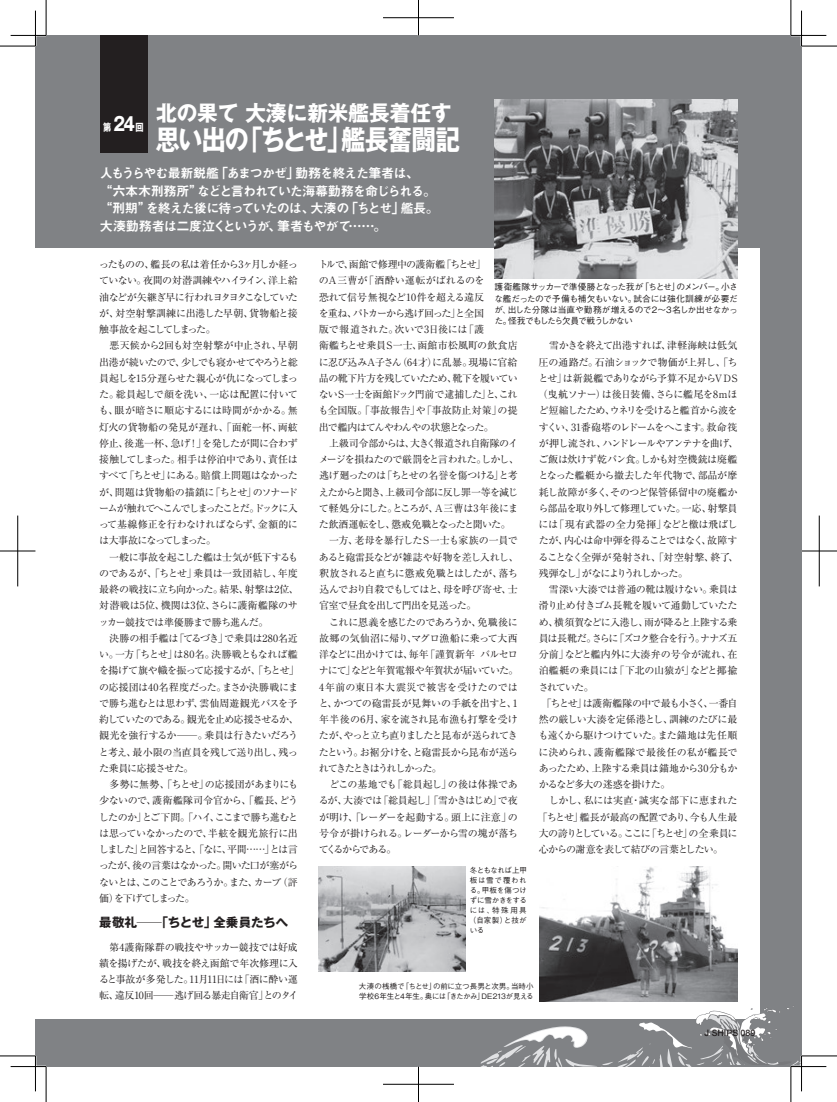
<style>
.page{position:relative;width:837px;height:1102px;background:#fff}
.page>*{position:absolute;margin:0;border:0;box-sizing:border-box;transform-origin:0 0}
.t1{font:700 27.5px "Gothic MB101 Pro";letter-spacing:-.03em;color:#fff;scale:.87 1}
.t2{font:700 21.25px "Gothic MB101 Pro";color:#fff}
.t3{font:13.12px/17.5px "Midashi Go Pro MB31";letter-spacing:-.08em;color:#fff}
.t4{font:700 12.5px "Gothic MB101 Pro";letter-spacing:.005em;color:#231f20}
.t5{font:10px/16.2px "Ryumin Pro";letter-spacing:-.05em;color:#231f20}
.t6{font:10px "Ryumin Pro";letter-spacing:-.09em;color:#231f20}
.t7{font:10px "Ryumin Pro";letter-spacing:-.03em;color:#231f20}
.t8{font:10px "Ryumin Pro";letter-spacing:-.01em;color:#231f20}
.t9{font:10px "Ryumin Pro";letter-spacing:-.02em;color:#231f20}
.t10{font:10px "Ryumin Pro";letter-spacing:-.105em;color:#231f20}
.t11{font:10px "Ryumin Pro";letter-spacing:-.08em;color:#231f20}
.t12{font:10px "Ryumin Pro";letter-spacing:-.085em;color:#231f20}
.t13{font:10px "Ryumin Pro";letter-spacing:-.015em;color:#231f20}
.t14{font:10px "Ryumin Pro";color:#231f20}
.t15{font:10px "Ryumin Pro";letter-spacing:-.025em;color:#231f20}
.t16{font:10px "Ryumin Pro";letter-spacing:.015em;color:#231f20}
.t17{font:10px "Ryumin Pro";letter-spacing:-.075em;color:#231f20}
.t18{font:10px "Ryumin Pro";letter-spacing:-.115em;color:#231f20}
.t19{font:700 10px "Gothic MB101 Pro";color:#fff;scale:.81 1}
.t20{font:500 8.88px "Helvetica Neue";color:#231f20}
.t21{font:500 8.75px/11.2px "Gothic BBB Pro";letter-spacing:-.055em;color:#231f20;text-align:justify}
.t22{font:500 7.5px/10px "Gothic BBB Pro";letter-spacing:-.02em;color:#231f20;text-align:justify}
.s1{font-size:18.75px}
.s2{font-family:"Gothic MB101 Pro";font-weight:700}
</style>
<div class="page">
<div style="left:35px;top:35px;width:766px;height:1032px;background:#808285"></div>
<div style="left:35px;top:248px;width:724px;height:771px;background:#fff"></div>
<svg style="left:480px;top:1006px;width:320px;height:61px"></svg>
<div style="left:100px;top:35px;width:48px;height:118px;background:#231f20"></div>
<img style="left:539px;top:866px;width:198px;height:136px">
<img style="left:318px;top:866px;width:147px;height:105px">
<img style="left:494px;top:99px;width:243px;height:179px">
<hr style="left:800px;top:11px;width:2px;height:35px;background:#fff">
<hr style="left:800px;top:1056px;width:2px;height:35px;background:#fff">
<hr style="left:0;top:46px;width:35px;height:1px;background:#000">
<hr style="left:801px;top:46px;width:35px;height:1px;background:#000">
<hr style="left:0;top:1056px;width:35px;height:1px;background:#000">
<hr style="left:801px;top:1056px;width:35px;height:1px;background:#000">
<hr style="left:46px;top:0;width:1px;height:35px;background:#000">
<hr style="left:46px;top:1067px;width:1px;height:35px;background:#000">
<hr style="left:790px;top:0;width:1px;height:35px;background:#000">
<hr style="left:790px;top:1067px;width:1px;height:35px;background:#000">
<hr style="left:11px;top:35px;width:35px;height:1px;background:#000">
<hr style="left:790px;top:35px;width:36px;height:1px;background:#000">
<hr style="left:11px;top:1066px;width:35px;height:1px;background:#000">
<hr style="left:790px;top:1066px;width:36px;height:1px;background:#000">
<hr style="left:35px;top:11px;width:1px;height:35px;background:#000">
<hr style="left:35px;top:1056px;width:1px;height:35px;background:#000">
<hr style="left:801px;top:11px;width:1px;height:35px;background:#000">
<hr style="left:801px;top:1056px;width:1px;height:35px;background:#000">
<hr style="left:383px;top:18px;width:71px;height:1px;background:#000">
<hr style="left:418px;top:0;width:1px;height:35px;background:#000">
<hr style="left:383px;top:1084px;width:71px;height:1px;background:#000">
<hr style="left:418px;top:1067px;width:1px;height:35px;background:#000">
<hr style="left:0;top:551px;width:35px;height:1px;background:#000">
<hr style="left:18px;top:516px;width:1px;height:70px;background:#000">
<hr style="left:801px;top:551px;width:35px;height:1px;background:#000">
<hr style="left:818px;top:516px;width:1px;height:70px;background:#000">
<h2 class="t2" style="left:156px;top:95px;width:297px">北の果て 大湊に新米艦長着任す</h2>
<h1 class="t1" style="left:156px;top:117px;width:350px">思い出の「ちとせ」艦長奮闘記</h1>
<p class="t19" style="left:103px;top:118px;width:51px">第 <span class="s1">24</span>回</p>
<h3 class="t3" style="left:99px;top:163px;width:341px">人もうらやむ最新鋭艦「あまつかぜ」勤務を終えた筆者は、<br>“六本木刑務所”などと言われていた海幕勤務を命じられる。“刑期”を終えた後に待っていたのは、大湊の「ちとせ」艦長。大湊勤務者は二度泣くというが、筆者もやがて……。</h3>
<p class="t5" style="left:99px;top:256px;width:201px">ったものの、艦長の私は着任から3ヶ月しか経っていない。夜間の対潜訓練やハイライン、洋上給油などが矢継ぎ早に行われヨタヨタこなしていたが、対空射撃訓練に出港した早朝、貨物船と接触事故を起こしてしまった。<br>　悪天候から2回も対空射撃が中止され、早朝出港が続いたので、少しでも寝かせてやろうと総員起しを15分遅らせた親心が仇になってしまった。総員起しで顔を洗い、一応は配置に付いても、眼が暗さに順応するには時間がかかる。無灯火の貨物船の発見が遅れ、「面舵一杯、両舷停止、後進一杯、急げ！」を発したが間に合わず接触してしまった。相手は停泊中であり、責任はすべて「ちとせ」にある。賠償上問題はなかったが、問題は貨物船の描鎖に「ちとせ」のソナードームが触れてへこんでしまったことだ。ドックに入って基線修正を行わなければならず、金額的には大事故になってしまった。<br>　一般に事故を起こした艦は士気が低下するものであるが、「ちとせ」乗員は一致団結し、年度最終の戦技に立ち向かった。結果、射撃は2位、対潜戦は5位、機関は3位、さらに護衛艦隊のサッカー競技では準優勝まで勝ち進んだ。<br>　決勝の相手艦は「てるづき」で乗員は280名近い。一方「ちとせ」は80名。決勝戦ともなれば艦を揚げて旗や幟を振って応援するが、「ちとせ」の応援団は40名程度だった。まさか決勝戦にまで勝ち進むとは思わず、雲仙周遊観光バスを予約していたのである。観光を止め応援させるか、観光を強行するか<span class="s2">─</span>。乗員は行きたいだろうと考え、最小限の当直員を残して送り出し、残った乗員に応援させた。<br>　多勢に無勢、「ちとせ」の応援団があまりにも少ないので、護衛艦隊司令官から、「艦長、どうしたのか」とご下問。「ハイ、ここまで勝ち進むとは思っていなかったので、半舷を観光旅行に出しました」と回答すると、「なに、平間……」とは言ったが、後の言葉はなかった。開いた口が塞がらないとは、このことであろうか。また、カーブ（評価）を下げてしまった。</p>
<p class="t4" style="left:99px;top:912px;width:190px">最敬礼─「ちとせ」全乗員たちへ</p>
<p class="t5" style="left:99px;top:938px;width:200px;text-align:justify">　第4護衛隊群の戦技やサッカー競技では好成績を揚げたが、戦技を終え函館で年次修理に入ると事故が多発した。11月11日には「酒に酔い運転、違反10回<span class="s2">─</span>逃げ回る暴走自衛官」とのタイ</p>
<p class="t5" style="left:318px;top:256px;width:202px">トルで、函館で修理中の護衛艦「ちとせ」<br>のＡ三曹が「酒酔い運転がばれるのを<br>恐れて信号無視など10件を超える違反<br>を重ね、パトカーから逃げ回った」と全国<br>版で報道された。次いで3日後には「護<br>衛艦ちとせ乗員Ｓ一士、函館市松風町の飲食店に忍び込みＡ子さん（64才）に乱暴。現場に官給品の靴下片方を残していたため、靴下を履いていないＳ一士を函館ドック門前で逮捕した」と、これも全国版。「事故報告」や「事故防止対策」の提出で艦内はてんやわんやの状態となった。<br>　上級司令部からは、大きく報道され自衛隊のイメージを損ねたので厳罰をと言われた。しかし、逃げ廻ったのは「ちとせの名誉を傷つける」と考えたからと聞き、上級司令部に反し罪一等を減じて軽処分にした。ところが、Ａ三曹は3年後にまた飲酒運転をし、懲戒免職となったと聞いた。　一方、老母を暴行したＳ一士も家族の一員であると砲雷長などが雑誌や好物を差し入れし、釈放されると直ちに懲戒免職とはしたが、落ち込んでおり自殺でもしてはと、母を呼び寄せ、士官室で昼食を出して門出を見送った。<br>　これに恩義を感じたのであろうか、免職後に故郷の気仙沼に帰り、マグロ漁船に乗って大西洋などに出かけては、毎年「謹賀新年 バルセロナにて」などと年賀電報や年賀状が届いていた。<br>4年前の東日本大震災で被害を受けたのではと、かつての砲雷長が見舞いの手紙を出すと、1年半後の6月、家を流され昆布漁も打撃を受けたが、やっと立ち直りましたと昆布が送られてきたという。お裾分けを、と砲雷長から昆布が送られてきたときはうれしかった。<br>　どこの基地でも「総員起し」の後は体操であるが、大湊では「総員起し」「雪かきはじめ」で夜が明け、「レーダーを起動する。頭上に注意」の号令が掛けられる。レーダーから雪の塊が落ちてくるからである。</p>
<p class="t21" style="left:494px;top:280px;width:245px">護衛艦隊サッカーで準優勝となった我が「ちとせ」のメンバー。小さな艦だったので予備も補欠もいない。試合には強化訓練が必要だが、出した分隊は当直や勤務が増えるので2〜3名しか出せなかった。怪我でもしたら欠員で戦うしかない</p>
<p class="t7" style="left:538px;top:338px;width:200px">　雪かきを終えて出港すれば、津軽海峡は低気</p>
<p class="t5" style="left:538px;top:353px;width:200px">圧の通路だ。石油ショックで物価が上昇し、「ち</p>
<p class="t5" style="left:538px;top:369px;width:200px">とせ」は新鋭艦でありながら予算不足からVDS</p>
<p class="t5" style="left:537px;top:386px;width:201px">（曳航ソナー）は後日装備、さらに艦尾を8ｍほ</p>
<p class="t11" style="left:538px;top:403px;width:200px">ど短縮したため、ウネリを受けると艦首から波を</p>
<p class="t5" style="left:538px;top:418px;width:200px">すくい、31番砲塔のレドームをへこます。救命筏</p>
<p class="t6" style="left:538px;top:435px;width:201px">が押し流され、ハンドレールやアンテナを曲げ、</p>
<p class="t7" style="left:538px;top:452px;width:200px">ご飯は炊けず乾パン食。しかも対空機銃は廃艦</p>
<p class="t8" style="left:538px;top:468px;width:200px">となった艦艇から撤去した年代物で、部品が摩</p>
<p class="t13" style="left:538px;top:484px;width:200px">耗し故障が多く、そのつど保管係留中の廃艦か</p>
<p class="t12" style="left:538px;top:500px;width:200px">ら部品を取り外して修理していた。一応、射撃員</p>
<p class="t8" style="left:538px;top:517px;width:200px">には「現有武器の全力発揮」などと檄は飛ばし</p>
<p class="t5" style="left:538px;top:532px;width:200px">たが、内心は命中弾を得ることではなく、故障す</p>
<p class="t5" style="left:538px;top:548px;width:201px">ることなく全弾が発射され、「対空射撃、終了、</p>
<p class="t18" style="left:538px;top:565px;width:151px">残弾なし」がなによりうれしかった。</p>
<p class="t5" style="left:538px;top:581px;width:200px">　雪深い大湊では普通の靴は履けない。乗員は</p>
<p class="t5" style="left:538px;top:597px;width:200px">滑り止め付きゴム長靴を履いて通勤していたた</p>
<p class="t5" style="left:538px;top:613px;width:200px">め、横須賀などに入港し、雨が降ると上陸する乗</p>
<p class="t6" style="left:538px;top:630px;width:200px">員は長靴だ。さらに「ズコク整合を行う。ナナズ五</p>
<p class="t14" style="left:538px;top:647px;width:200px">分前」などと艦内外に大湊弁の号令が流れ、在</p>
<p class="t9" style="left:538px;top:663px;width:200px">泊艦艇の乗員には「下北の山猿が」などと揶揄</p>
<p class="t5" style="left:538px;top:678px;width:57px">されていた。</p>
<p class="t5" style="left:541px;top:694px;width:197px">「ちとせ」は護衛艦隊の中で最も小さく、一番自</p>
<p class="t15" style="left:538px;top:712px;width:200px">然の厳しい大湊を定係港とし、訓練のたびに最</p>
<p class="t5" style="left:538px;top:727px;width:200px">も遠くから駆けつけていた。また錨地は先任順</p>
<p class="t16" style="left:538px;top:744px;width:200px">に決められ、護衛艦隊で最後任の私が艦長で</p>
<p class="t5" style="left:538px;top:759px;width:200px">あったため、上陸する乗員は錨地から30分もか</p>
<p class="t5" style="left:538px;top:776px;width:133px">かるなど多大の迷惑を掛けた。</p>
<p class="t9" style="left:538px;top:793px;width:200px">　しかし、私には実直・誠実な部下に恵まれた</p>
<p class="t5" style="left:537px;top:808px;width:201px">「ちとせ」艦長が最高の配置であり、今も人生最</p>
<p class="t10" style="left:538px;top:825px;width:200px">大の誇りとしている。ここに「ちとせ」の全乗員に</p>
<p class="t17" style="left:538px;top:842px;width:186px">心からの謝意を表して結びの言葉としたい。</p>
<p class="t22" style="left:468px;top:864px;width:60px">冬ともなれば上甲板は雪で覆われる。甲板を傷つけずに雪かきをするには、特殊用具（自家製）と技がいる</p>
<p class="t22" style="left:359px;top:980px;width:176px">大湊の桟橋で「ちとせ」の前に立つ長男と次男。当時小学校6年生と4年生。奥には「きたかみ」DE213が見える</p>
<p class="t20" style="left:704px;top:1027px;width:52px">J SHIPS 089</p>
</div>
